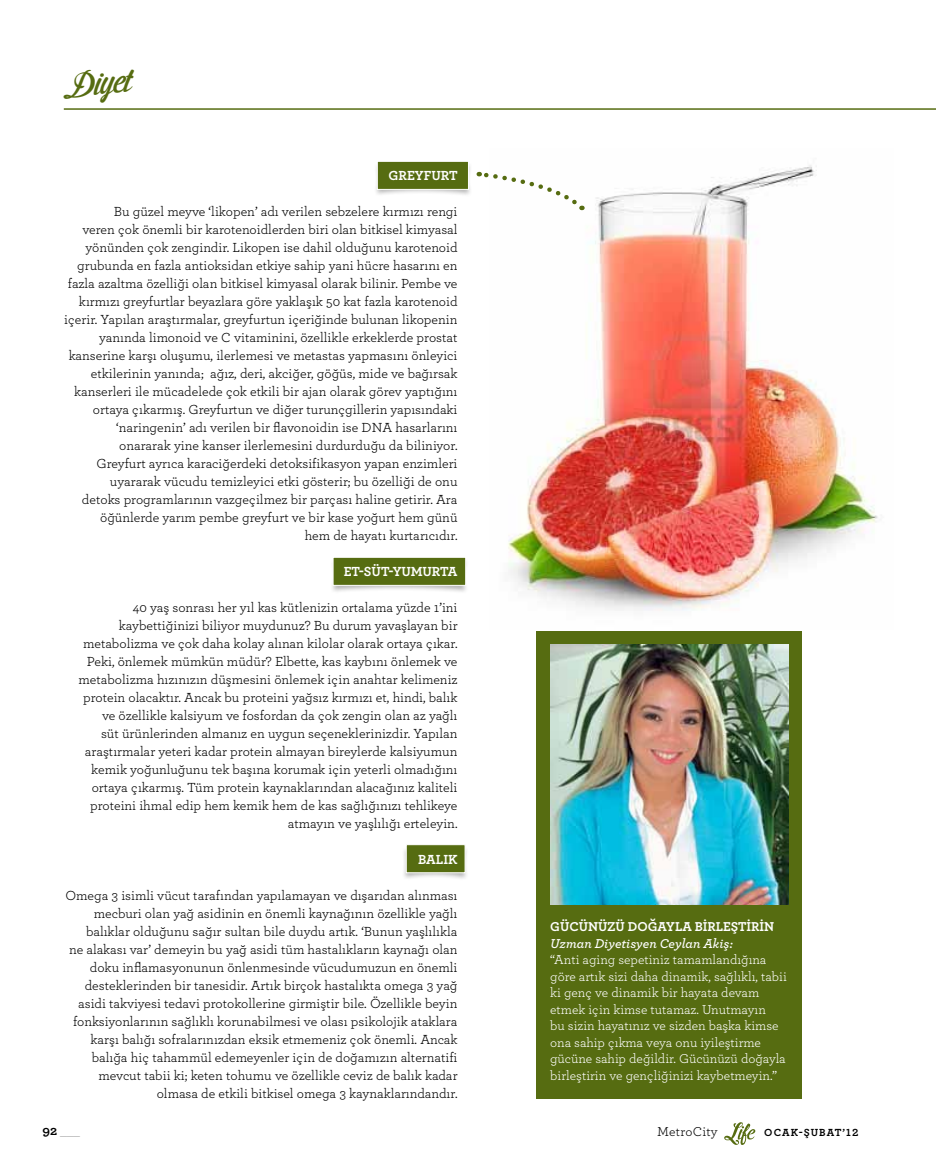
<style>
.page{position:relative;width:936px;height:1170px;background:#fff}
.page>*{position:absolute;margin:0;border:0;box-sizing:border-box;transform-origin:0 0}
.t1{font:36px "Cider Script";color:#566c11}
.t2{font:13.8px/18px "Archer";color:#000;text-align:right}
.t3{font:700 13.8px "Archer";letter-spacing:-.005em;color:#fff}
.t4{font:13.5px/16.5px "Archer";color:#fff}
.t5{font:700 13.5px "Archer";color:#fff}
.t6{font:italic 600 13.5px "Archer";color:#fff}
.t7{font:13.5px "Archer";letter-spacing:.02em;color:#000}
.t8{font:700 10.8px "Archer";letter-spacing:.095em;color:#000}
</style>
<div class="page">
<img style="left:508px;top:165px;width:370px;height:446px">
<div style="left:373px;top:161px;width:99px;height:36px;background:#000;opacity:.3"></div>
<div style="left:377px;top:161px;width:92px;height:29px;background:#566c11;border:1px solid #fff"></div>
<div style="left:329px;top:557px;width:140px;height:36px;background:#000;opacity:.3"></div>
<div style="left:333px;top:557px;width:133px;height:28px;background:#566c11;border:1px solid #fff"></div>
<div style="left:402px;top:845px;width:67px;height:35px;background:#000;opacity:.3"></div>
<div style="left:406px;top:844px;width:59px;height:29px;background:#566c11;border:1px solid #fff"></div>
<svg style="left:724px;top:1122px;width:31px;height:23px"></svg>
<hr style="left:64px;top:108px;width:871px;height:2px;background:#566c11">
<div style="left:536px;top:631px;width:265px;height:467px;background:#566c11"></div>
<img style="left:550px;top:645px;width:238px;height:259px">
<svg style="left:478px;top:170px;width:104px;height:40px"></svg>
<h1 class="t1" style="left:63px;top:67px;width:67px;rotate:-5deg">Diyet</h1>
<p class="t3" style="left:388px;top:165px;width:70px">GREYFURT</p>
<p class="t2" style="left:114px;top:202px;width:345px">Bu güzel meyve ‘likopen’ adı verilen sebzelere kırmızı rengi</p>
<p class="t2" style="left:82px;top:220px;width:376px">veren çok önemli bir karotenoidlerden biri olan bitkisel kimyasal</p>
<p class="t2" style="left:86px;top:238px;width:373px">yönünden çok zengindir. Likopen ise dahil olduğunu karotenoid</p>
<p class="t2" style="left:77px;top:256px;width:382px">grubunda en fazla antioksidan etkiye sahip yani hücre hasarını en</p>
<p class="t2" style="left:68px;top:274px;width:391px">fazla azaltma özelliği olan bitkisel kimyasal olarak bilinir. Pembe ve</p>
<p class="t2" style="left:79px;top:292px;width:380px">kırmızı greyfurtlar beyazlara göre yaklaşık 50 kat fazla karotenoid</p>
<p class="t2" style="left:64px;top:310px;width:395px">içerir. Yapılan araştırmalar, greyfurtun içeriğinde bulunan likopenin</p>
<p class="t2" style="left:99px;top:328px;width:360px">yanında limonoid ve C vitaminini, özellikle erkeklerde prostat</p>
<p class="t2" style="left:69px;top:346px;width:390px">kanserine karşı oluşumu, ilerlemesi ve metastas yapmasını önleyici</p>
<p class="t2" style="left:91px;top:364px;width:368px">etkilerinin yanında; ağız, deri, akciğer, göğüs, mide ve bağırsak</p>
<p class="t2" style="left:74px;top:382px;width:385px">kanserleri ile mücadelede çok etkili bir ajan olarak görev yaptığını</p>
<p class="t2" style="left:93px;top:400px;width:366px">ortaya çıkarmış. Greyfurtun ve diğer turunçgillerin yapısındaki</p>
<p class="t2" style="left:116px;top:418px;width:256px">‘naringenin’ adı verilen bir flavonoidin ise DNA</p>
<p class="t2" style="left:82px;top:418px;width:377px">hasarlarını<br>onararak yine kanser ilerlemesini durdurduğu da biliniyor.<br>Greyfurt ayrıca karaciğerdeki detoksifikasyon yapan enzimleri uyararak vücudu temizleyici etki gösterir; bu özelliği de onu detoks programlarının vazgeçilmez bir parçası haline getirir. Ara öğünlerde yarım pembe greyfurt ve bir kase yoğurt hem günü hem de hayatı kurtarıcıdır.</p>
<p class="t3" style="left:343px;top:560px;width:115px">ET-SÜT-YUMURTA</p>
<p class="t2" style="left:79px;top:598px;width:380px">40 yaş sonrası her yıl kas kütlenizin ortalama yüzde 1’ini kaybettiğinizi biliyor muydunuz? Bu durum yavaşlayan bir metabolizma ve çok daha kolay alınan kilolar olarak ortaya çıkar.<br>Peki, önlemek mümkün müdür? Elbette, kas kaybını önlemek ve metabolizma hızınızın düşmesini önlemek için anahtar kelimeniz protein olacaktır. Ancak bu proteini yağsız kırmızı et, hindi, balık ve özellikle kalsiyum ve fosfordan da çok zengin olan az yağlı<br>süt ürünlerinden almanız en uygun seçeneklerinizdir. Yapılan araştırmalar yeteri kadar protein almayan bireylerde kalsiyumun kemik yoğunluğunu tek başına korumak için yeterli olmadığını ortaya çıkarmış. Tüm protein kaynaklarından alacağınız kaliteli proteini ihmal edip hem kemik hem de kas sağlığınızı tehlikeye atmayın ve yaşlılığı erteleyin.</p>
<p class="t3" style="left:418px;top:848px;width:41px">BALIK</p>
<p class="t2" style="left:65px;top:886px;width:393px">Omega 3 isimli vücut tarafından yapılamayan ve dışarıdan alınması mecburi olan yağ asidinin en önemli kaynağının özellikle yağlı balıklar olduğunu sağır sultan bile duydu artık. ‘Bunun yaşlılıkla<br>ne alakası var’ demeyin bu yağ asidi tüm hastalıkların kaynağı olan doku inflamasyonunun önlenmesinde vücudumuzun en önemli desteklerinden bir tanesidir. Artık birçok hastalıkta omega 3 yağ asidi takviyesi tedavi protokollerine girmiştir bile. Özellikle beyin fonksiyonlarının sağlıklı korunabilmesi ve olası psikolojik ataklara karşı balığı sofralarınızdan eksik etmemeniz çok önemli. Ancak balığa hiç tahammül edemeyenler için de doğamızın alternatifi mevcut tabii ki; keten tohumu ve özellikle ceviz de balık kadar olmasa de etkili bitkisel omega 3 kaynaklarındandır.</p>
<p class="t5" style="left:550px;top:915px;width:225px">GÜCÜNÜZÜ DOĞAYLA BIRLEŞTIRIN</p>
<p class="t6" style="left:550px;top:932px;width:184px">Uzman Diyetisyen Ceylan Akiş:</p>
<p class="t4" style="left:550px;top:950px;width:238px">“Anti aging sepetiniz tamamlandığına göre artık sizi daha dinamik, sağlıklı, tabii ki genç ve dinamik bir hayata devam etmek için kimse tutamaz. Unutmayın<br>bu sizin hayatınız ve sizden başka kimse ona sahip çıkma veya onu iyileştirme gücüne sahip değildir. Gücünüzü doğayla birleştirin ve gençliğinizi kaybetmeyin.”</p>
<p class="t7" style="left:657px;top:1122px;width:62px">MetroCity</p>
<p class="t8" style="left:764px;top:1123px;width:95px">OCAK-ŞUBAT’12</p>
</div>
